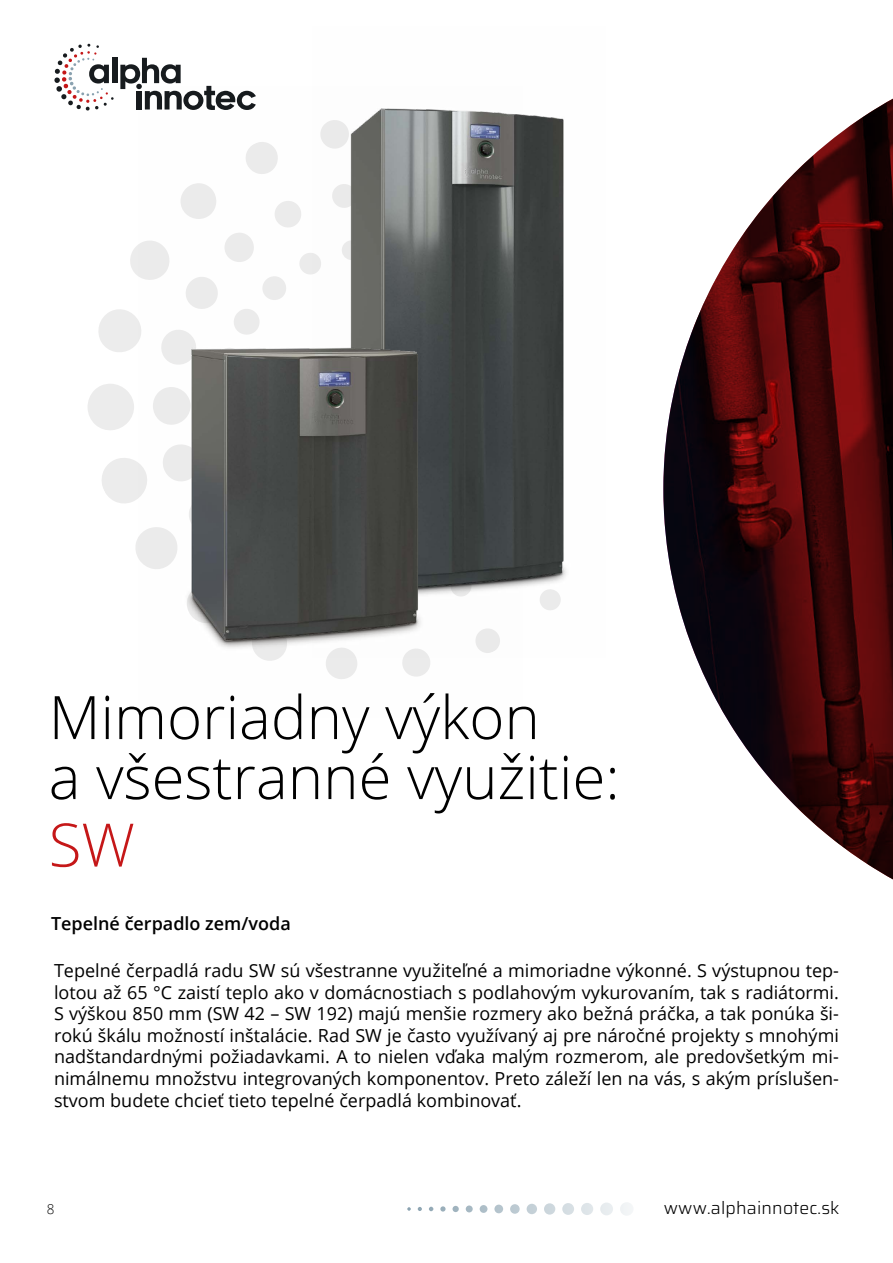
<style>
.page{position:relative;width:893px;height:1263px;background:#fff}
.page>*{position:absolute;margin:0;border:0;box-sizing:border-box;transform-origin:0 0}
.t1{font:300 60px/60px "Open Sans";color:#000}
.t2{font:300 60px "Open Sans";color:#c51718}
.t3{font:18px/21.6px "Open Sans";color:#000;text-align:justify}
.t4{font:600 18px "Open Sans";color:#000}
.t5{font:300 17.55px "Saira";letter-spacing:.01em;color:#000}
.t6{font:300 13.5px "Open Sans";color:#000}
</style>
<div class="page">
<img style="left:663px;top:99px;width:230px;height:780px">
<svg style="left:407px;top:1203px;width:226px;height:12px"></svg>
<div style="left:112px;top:58px;width:5px;height:25px;background:#171b1e"></div>
<svg style="left:120px;top:58px;width:92px;height:52px"></svg>
<svg style="left:54px;top:44px;width:60px;height:67px"></svg>
<svg style="left:102px;top:458px;width:36px;height:45px"></svg>
<svg style="left:135px;top:539px;width:3px;height:18px"></svg>
<svg style="left:88px;top:384px;width:46px;height:46px"></svg>
<svg style="left:98px;top:309px;width:40px;height:43px"></svg>
<svg style="left:130px;top:245px;width:8px;height:31px"></svg>
<img style="left:522px;top:114px;width:45px;height:496px">
<img style="left:138px;top:86px;width:384px;height:593px">
<h1 class="t1" style="left:49px;top:686px;width:572px">Mimoriadny výkon<br>a všestranné využitie:</h1>
<h1 class="t2" style="left:49px;top:804px;width:88px">SW</h1>
<p class="t4" style="left:51px;top:911px;width:241px">Tepelné čerpadlo zem/voda</p>
<p class="t3" style="left:54px;top:959px;width:786px">Tepelné čerpadlá radu SW sú všestranne využiteľné a mimoriadne výkonné. S výstupnou tep&shy;lotou až 65 °C zaistí teplo ako v domácnostiach s podlahovým vykurovaním, tak s radiátormi.<br>S výškou 850 mm (SW 42 – SW 192) majú menšie rozmery ako bežná práčka, a tak ponúka ši&shy;rokú škálu možností inštalácie. Rad SW je často využívaný aj pre náročné projekty s mnohými nadštandardnými požiadavkami. A to nielen vďaka malým rozmerom, ale predovšetkým mi&shy;nimálnemu množstvu integrovaných komponentov. Preto záleží len na vás, s akým príslušen&shy;stvom budete chcieť tieto tepelné čerpadlá kombinovať.</p>
<p class="t6" style="left:47px;top:1200px;width:9px">8</p>
<p class="t5" style="left:664px;top:1194px;width:177px">www.alphainnotec.sk</p>
</div>
